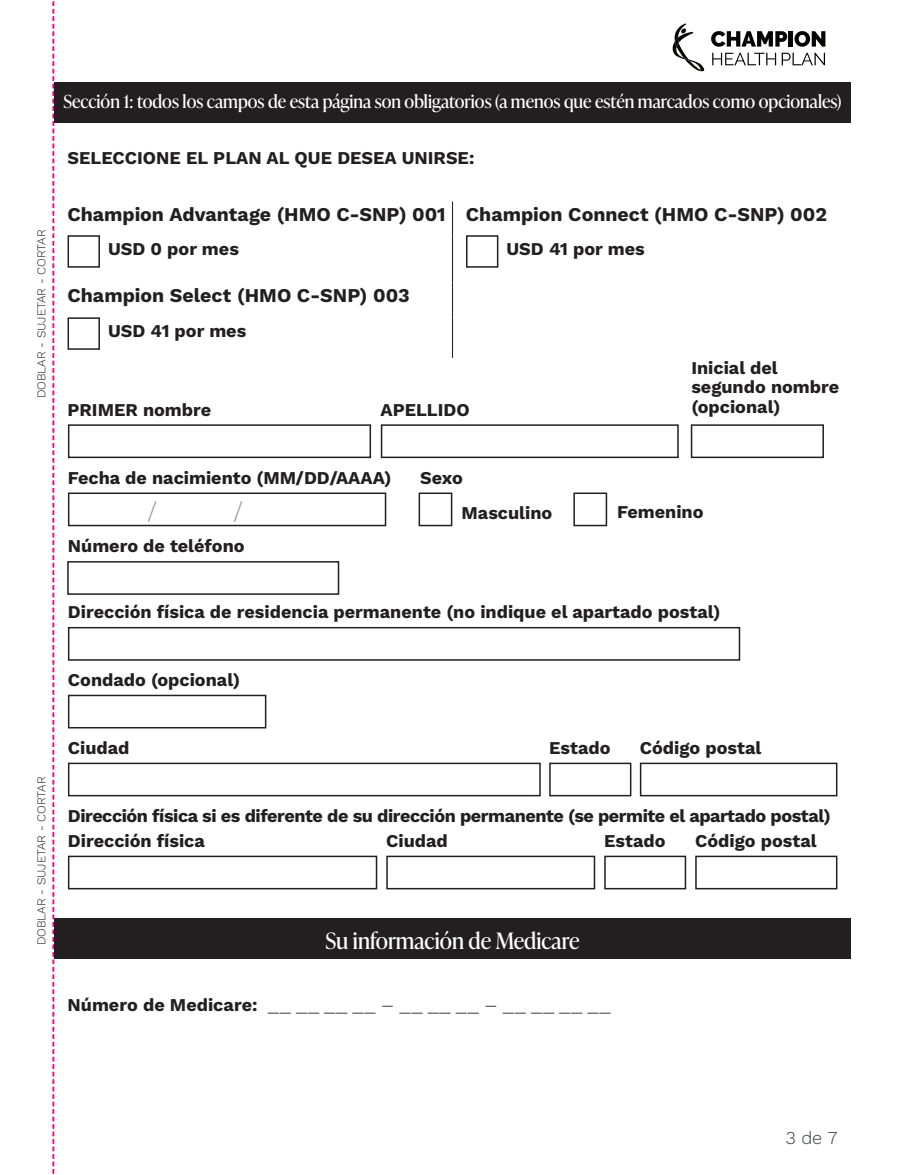
<style>
.page{position:relative;width:905px;height:1175px;background:#fff}
.page>*{position:absolute;margin:0;border:0;box-sizing:border-box;transform-origin:0 0}
.t1{font:300 25.5px "Work Sans";color:#939598}
.t2{font:22.5px "Ivy Presto Headline";color:#fff}
.t3{font:700 19.5px "Work Sans";color:#231f20}
.t4{font:700 18px/19.5px "Work Sans";color:#231f20}
.t5{font:18px "Ivy Presto Headline";color:#fff}
.t6{font:700 18px "Work Sans";letter-spacing:-.025em;color:#231f20}
.t7{font:300 18px "Work Sans";color:#231f20;scale:1.2 1}
.t8{font:300 18px "Work Sans";color:#2e3c40}
.t9{font:300 12px "Work Sans";color:#231f20}
.s1{font-weight:700}
</style>
<div class="page">
<svg style="left:711px;top:31px;width:76px;height:16px"></svg>
<hr style="left:788px;top:31px;width:4px;height:16px;background:#040503">
<svg style="left:794px;top:31px;width:31px;height:16px"></svg>
<svg style="left:712px;top:53px;width:113px;height:12px"></svg>
<svg style="left:672px;top:23px;width:33px;height:48px"></svg>
<svg style="left:53px;top:1px;width:1px;height:1173px"></svg>
<div style="left:54px;top:82px;width:796px;height:41px;background:#231f20"></div>
<hr style="left:452px;top:201px;width:1px;height:34px;background:#231f20">
<hr style="left:452px;top:235px;width:1px;height:47px;background:#231f20">
<hr style="left:452px;top:282px;width:1px;height:35px;background:#231f20">
<hr style="left:452px;top:317px;width:1px;height:41px;background:#231f20">
<div style="left:68px;top:235px;width:32px;height:33px;border:2px solid #231f20"></div>
<div style="left:466px;top:235px;width:32px;height:33px;border:2px solid #231f20"></div>
<div style="left:68px;top:317px;width:32px;height:33px;border:2px solid #231f20"></div>
<div style="left:68px;top:855px;width:309px;height:34px;border:2px solid #231f20"></div>
<div style="left:549px;top:762px;width:82px;height:34px;border:2px solid #231f20"></div>
<div style="left:386px;top:855px;width:209px;height:34px;border:2px solid #231f20"></div>
<div style="left:604px;top:855px;width:82px;height:34px;border:2px solid #231f20"></div>
<div style="left:67px;top:561px;width:272px;height:34px;border:2px solid #231f20"></div>
<div style="left:640px;top:762px;width:197px;height:34px;border:2px solid #231f20"></div>
<div style="left:695px;top:855px;width:142px;height:34px;border:2px solid #231f20"></div>
<div style="left:418px;top:492px;width:34px;height:34px;border:2px solid #231f20"></div>
<div style="left:573px;top:492px;width:34px;height:34px;border:2px solid #231f20"></div>
<div style="left:68px;top:762px;width:472px;height:34px;border:2px solid #231f20"></div>
<div style="left:68px;top:492px;width:318px;height:34px;border:2px solid #231f20"></div>
<div style="left:68px;top:627px;width:672px;height:33px;border:2px solid #231f20"></div>
<div style="left:68px;top:694px;width:198px;height:34px;border:2px solid #231f20"></div>
<div style="left:68px;top:424px;width:303px;height:34px;border:2px solid #231f20"></div>
<div style="left:381px;top:424px;width:297px;height:34px;border:2px solid #231f20"></div>
<div style="left:690px;top:424px;width:134px;height:34px;border:2px solid #231f20"></div>
<div style="left:54px;top:918px;width:796px;height:40px;background:#231f20"></div>
<p class="t9" style="left:34px;top:398px;width:170px;rotate:-90deg">DOBLAR - SUJETAR - CORTAR</p>
<p class="t5" style="left:63px;top:88px;width:779px">Sección 1: todos los campos de esta página son obligatorios (a menos que estén marcados como opcionales)</p>
<p class="t4" style="left:68px;top:148px;width:408px">SELECCIONE EL PLAN AL QUE DESEA UNIRSE:</p>
<p class="t3" style="left:68px;top:203px;width:761px">Champion Advantage (HMO C-SNP) 001 Champion Connect (HMO C-SNP) 002</p>
<p class="t4" style="left:108px;top:239px;width:132px">USD 0 por mes</p>
<p class="t4" style="left:506px;top:239px;width:140px">USD 41 por mes</p>
<p class="t3" style="left:68px;top:284px;width:344px">Champion Select (HMO C-SNP) 003</p>
<p class="t4" style="left:108px;top:321px;width:140px">USD 41 por mes</p>
<p class="t4" style="left:68px;top:400px;width:145px">PRIMER nombre</p>
<p class="t4" style="left:380px;top:400px;width:91px">APELLIDO</p>
<p class="t4" style="left:691px;top:357px;width:149px">Inicial del segundo nombre (opcional)</p>
<p class="t9" style="left:34px;top:945px;width:170px;rotate:-90deg">DOBLAR - SUJETAR - CORTAR</p>
<p class="t4" style="left:68px;top:468px;width:325px">Fecha de nacimiento (MM/DD/AAAA)</p>
<h1 class="t1" style="left:147px;top:496px;width:12px">/</h1>
<h1 class="t1" style="left:233px;top:496px;width:12px">/</h1>
<p class="t4" style="left:68px;top:536px;width:178px">Número de teléfono</p>
<p class="t4" style="left:420px;top:468px;width:44px">Sexo</p>
<p class="t4" style="left:461px;top:503px;width:92px">Masculino</p>
<p class="t4" style="left:617px;top:502px;width:88px">Femenino</p>
<p class="t4" style="left:68px;top:602px;width:654px">Dirección física de residencia permanente (no indique el apartado postal)</p>
<p class="t4" style="left:68px;top:670px;width:174px">Condado (opcional)</p>
<p class="t4" style="left:68px;top:738px;width:63px">Ciudad</p>
<p class="t4" style="left:549px;top:738px;width:63px">Estado</p>
<p class="t4" style="left:640px;top:738px;width:123px">Código postal</p>
<p class="t6" style="left:68px;top:805px;width:764px">Dirección física si es diferente de su dirección permanente (se permite el apartado postal)</p>
<p class="t4" style="left:68px;top:831px;width:138px">Dirección física</p>
<p class="t4" style="left:386px;top:831px;width:63px">Ciudad</p>
<p class="t4" style="left:604px;top:831px;width:63px">Estado</p>
<p class="t4" style="left:695px;top:831px;width:123px">Código postal</p>
<p class="t2" style="left:325px;top:924px;width:255px">Su información de Medicare</p>
<p class="t7" style="left:68px;top:994px;width:454px"><span class="s1">Número de Medicare:</span> __ __ __ __ – __ __ __ – __ __ __ __</p>
<p class="t8" style="left:785px;top:1127px;width:53px">3 de 7</p>
</div>
